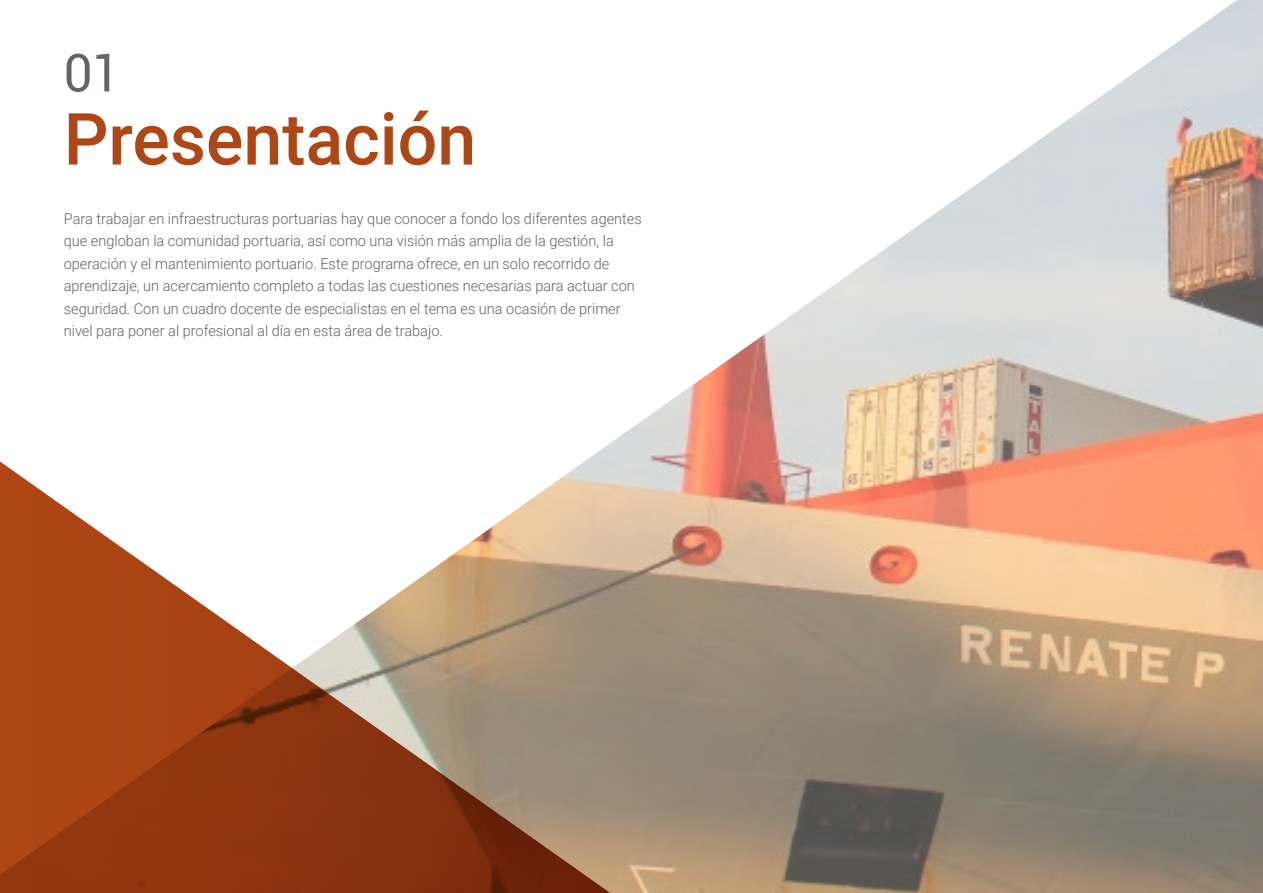
<style>
.page{position:relative;width:1263px;height:893px;background:#fff}
.page>*{position:absolute;margin:0;border:0;box-sizing:border-box;transform-origin:0 0}
.t1{font:500 72px "Roboto";color:#ae4615}
.t2{font:52.5px "Roboto";color:#61646a}
.t3{font:300 15px/22.5px "Roboto";color:#61646a}
</style>
<div class="page">
<img style="left:607px;top:0;width:656px;height:893px">
<svg style="left:0;top:446px;width:640px;height:447px"></svg>
<h2 class="t2" style="left:64px;top:36px;width:58px">01</h2>
<h1 class="t1" style="left:64px;top:89px;width:414px">Presentación</h1>
<p class="t3" style="left:64px;top:207px;width:579px">Para trabajar en infraestructuras portuarias hay que conocer a fondo los diferentes agentes que engloban la comunidad portuaria, así como una visión más amplia de la gestión, la operación y el mantenimiento portuario. Este programa ofrece, en un solo recorrido de aprendizaje, un acercamiento completo a todas las cuestiones necesarias para actuar con seguridad. Con un cuadro docente de especialistas en el tema es una ocasión de primer nivel para poner al profesional al día en esta área de trabajo.</p>
</div>
